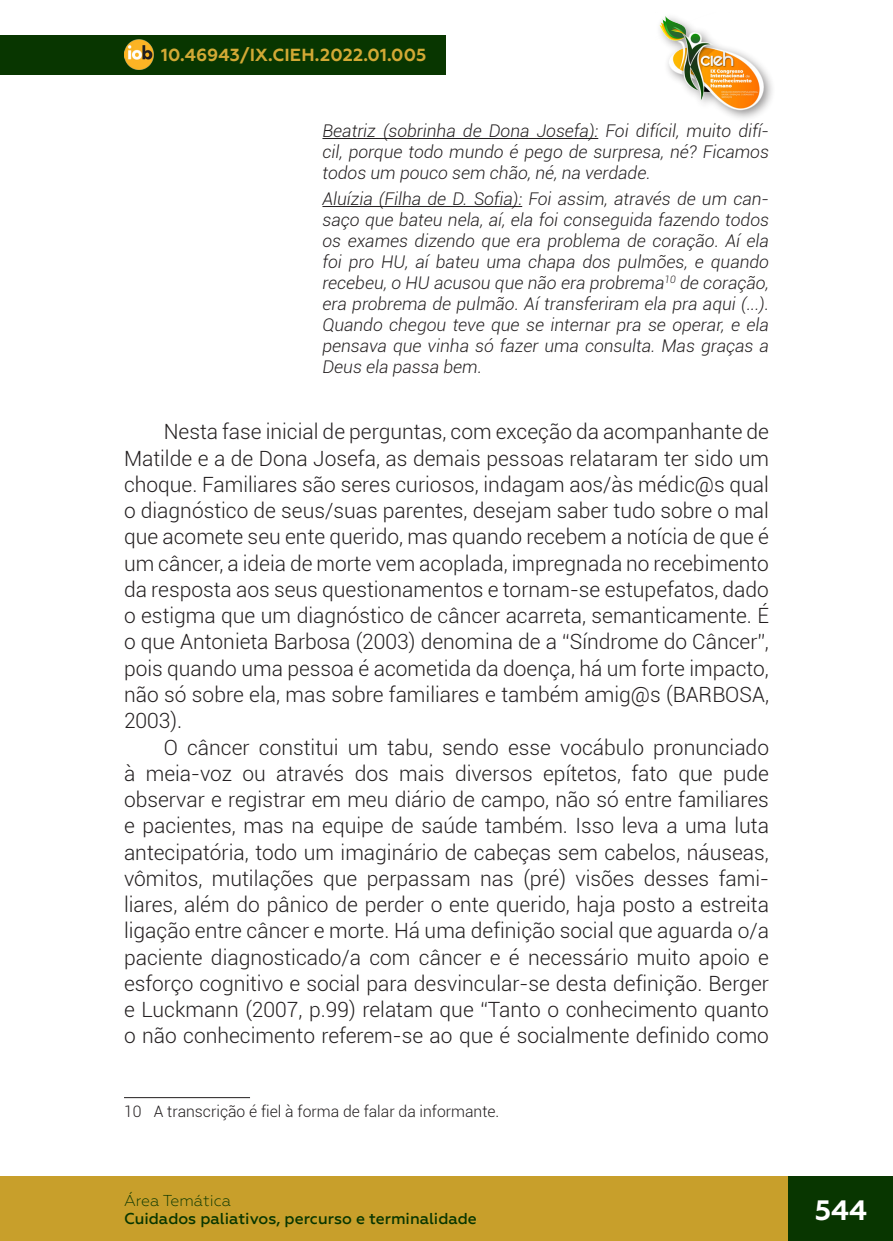
<style>
.page{position:relative;width:893px;height:1241px;background:#fff}
.page>*{position:absolute;margin:0;border:0;box-sizing:border-box;transform-origin:0 0}
.t1{font:700 28px "Geometria";color:#fff}
._6_CORPO{font:300 21px/26.2px "Roboto";color:#231f20;text-align:justify}
._7_CITACAO{font:italic 300 17.5px/21px "Roboto";color:#231f20;text-align:justify}
.t2{font:700 17.5px "Geometria";letter-spacing:.01em;color:#d2a935}
._12_RODAPE{font:300 15.75px "Roboto";color:#231f20}
.t3{font:500 15.75px "Geometria";color:#083600}
.t4{font:300 15.75px "Geometria";color:#083600}
</style>
<div class="page">
<div style="left:0;top:1176px;width:893px;height:64px;background:#c89f2b"></div>
<hr style="left:322px;top:138px;width:276px;height:1px;background:#231f20">
<hr style="left:322px;top:206px;width:200px;height:1px;background:#231f20">
<hr style="left:124px;top:1096px;width:126px;height:1px;background:#231f20">
<div style="left:0;top:35px;width:446px;height:39px;background:#083600"></div>
<img style="left:124px;top:40px;width:30px;height:29px">
<div style="left:789px;top:1176px;width:104px;height:64px;background:#083600"></div>
<div style="left:655px;top:12px;width:121px;height:111px;background:#231f20;opacity:.5"></div>
<img style="left:656px;top:12px;width:113px;height:100px">
<p class="t2" style="left:161px;top:45px;width:267px">10.46943/IX.CIEH.2022.01.005</p>
<p class="_7_CITACAO" style="left:322px;top:120px;width:448px">Beatriz (sobrinha de Dona Josefa): Foi difícil, muito difí&shy;cil, porque todo mundo é pego de surpresa, né? Ficamos todos um pouco sem chão, né, na verdade.</p>
<p class="_7_CITACAO" style="left:322px;top:188px;width:448px">Aluízia (Filha de D. Sofia): Foi assim, através de um can&shy;saço que bateu nela, aí, ela foi conseguida fazendo todos os exames dizendo que era problema de coração. Aí ela foi pro HU, aí bateu uma chapa dos pulmões, e quando recebeu, o HU acusou que não era probrema<sup>10</sup> de coração, era probrema de pulmão. Aí transferiram ela pra aqui (...).<br>Quando chegou teve que se internar pra se operar, e ela pensava que vinha só fazer uma consulta. Mas graças a Deus ela passa bem.</p>
<p class="_6_CORPO" style="left:124px;top:418px;width:646px;text-indent:40px">Nesta fase inicial de perguntas, com exceção da acompanhante de Matilde e a de Dona Josefa, as demais pessoas relataram ter sido um choque. Familiares são seres curiosos, indagam aos/às médic@s qual o diagnóstico de seus/suas parentes, desejam saber tudo sobre o mal que acomete seu ente querido, mas quando recebem a notícia de que é um câncer, a ideia de morte vem acoplada, impregnada no recebimento da resposta aos seus questionamentos e tornam-se estupefatos, dado o estigma que um diagnóstico de câncer acarreta, semanticamente. É o que Antonieta Barbosa (2003) denomina de a “Síndrome do Câncer”, pois quando uma pessoa é acometida da doença, há um forte impacto, não só sobre ela, mas sobre familiares e também amig@s (BARBOSA, 2003).</p>
<p class="_6_CORPO" style="left:124px;top:733px;width:646px;text-indent:40px">O câncer constitui um tabu, sendo esse vocábulo pronunciado à meia-voz ou através dos mais diversos epítetos, fato que pude observar e registrar em meu diário de campo, não só entre familiares e pacientes, mas na equipe de saúde também. Isso leva a uma luta antecipatória, todo um imaginário de cabeças sem cabelos, náuseas, vômitos, mutilações que perpassam nas (pré) visões desses fami&shy;liares, além do pânico de perder o ente querido, haja posto a estreita ligação entre câncer e morte. Há uma definição social que aguarda o/a paciente diagnosticado/a com câncer e é necessário muito apoio e esforço cognitivo e social para desvincular-se desta definição. Berger e Luckmann (2007, p.99) relatam que “Tanto o conhecimento quanto o não conhecimento referem-se ao que é socialmente definido como</p>
<p class="_12_RODAPE" style="left:124px;top:1100px;width:377px">10 A transcrição é fiel à forma de falar da informante.</p>
<p class="t4" style="left:124px;top:1191px;width:109px">Área Temática</p>
<p class="t3" style="left:124px;top:1208px;width:354px">Cuidados paliativos, percurso e terminalidade</p>
<h1 class="t1" style="left:815px;top:1192px;width:54px">544</h1>
</div>
